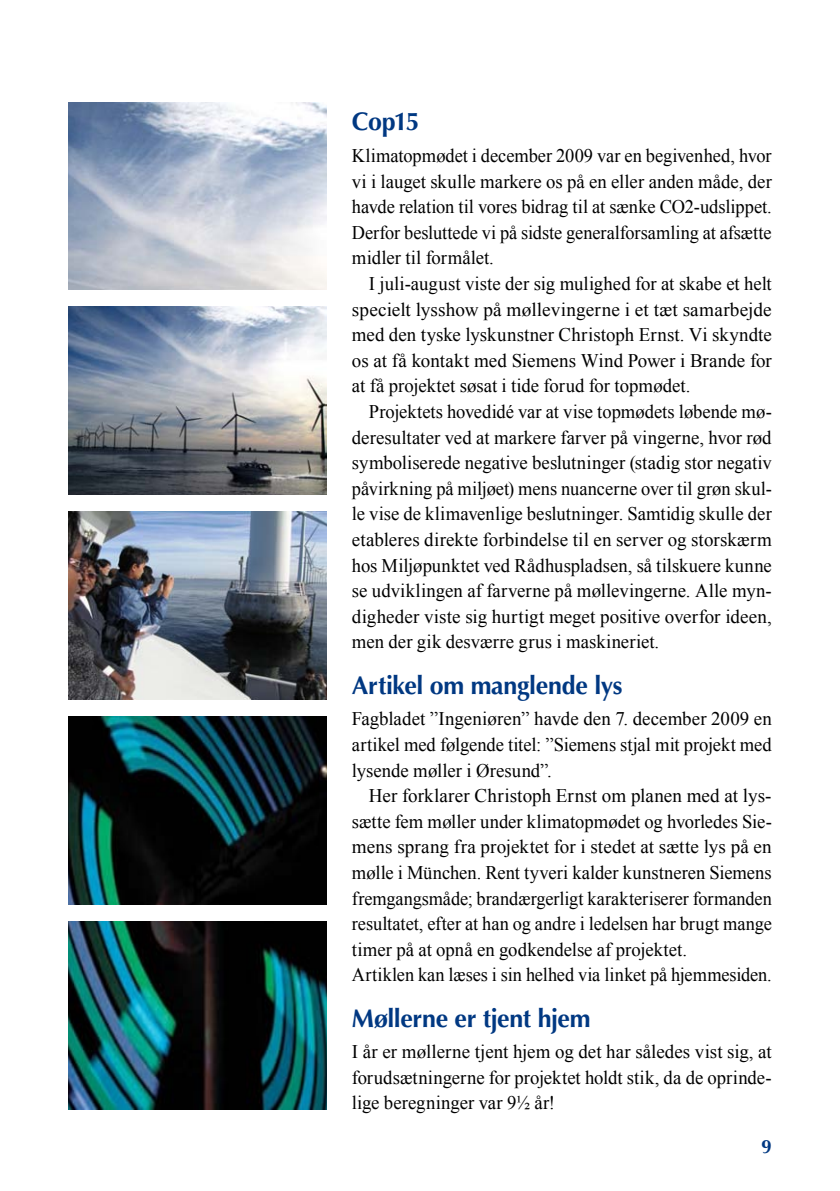
<style>
.page{position:relative;width:840px;height:1191px;background:#fff}
.page>*{position:absolute;margin:0;border:0;box-sizing:border-box;transform-origin:0 0}
.t1{font:700 25.6px "Optima";letter-spacing:-.015em;color:#003882}
.t2{font:19.2px/25.6px "Times New Roman";color:#000;text-align:justify}
.t3{font:19.2px/25.6px "Times New Roman";color:#000;scale:.96 1}
.t4{font:700 19.2px "Optima";color:#003882}
</style>
<div class="page">
<img style="left:68px;top:512px;width:258px;height:187px">
<img style="left:68px;top:307px;width:258px;height:188px">
<img style="left:68px;top:921px;width:258px;height:188px">
<img style="left:68px;top:716px;width:258px;height:188px">
<img style="left:68px;top:102px;width:258px;height:188px">
<h1 class="t1" style="left:351px;top:107px;width:69px">Cop15</h1>
<p class="t3" style="left:351px;top:142px;width:439px">Klimatopmødet i december 2009 var en begivenhed, hvor vi i lauget skulle markere os på en eller anden måde, der havde relation til vores bidrag til at sænke CO2-udslippet.<br>Derfor besluttede vi på sidste generalforsamling at afsætte midler til formålet.</p>
<p class="t2" style="left:351px;top:270px;width:421px;text-indent:17px">I juli-august viste der sig mulighed for at skabe et helt specielt lysshow på møllevingerne i et tæt samarbejde med den tyske lyskunstner Christoph Ernst. Vi skyndte os at få kontakt med Siemens Wind Power i Brande for at få projektet søsat i tide forud for topmødet.</p>
<p class="t2" style="left:351px;top:398px;width:421px;text-indent:17px">Projektets hovedidé var at vise topmødets løbende mø&shy;deresultater ved at markere farver på vingerne, hvor rød symboliserede negative beslutninger (stadig stor negativ påvirkning på miljøet) mens nuancerne over til grøn skul&shy;le vise de klimavenlige beslutninger. Samtidig skulle der etableres direkte forbindelse til en server og storskærm hos Miljøpunktet ved Rådhuspladsen, så tilskuere kunne se udviklingen af farverne på møllevingerne. Alle myn&shy;digheder viste sig hurtigt meget positive overfor ideen, men der gik desværre grus i maskineriet.</p>
<h1 class="t1" style="left:351px;top:670px;width:272px">Artikel om manglende lys</h1>
<p class="t2" style="left:351px;top:706px;width:421px">Fagbladet ”Ingeniøren” havde den 7. december 2009 en artikel med følgende titel: ”Siemens stjal mit projekt med lysende møller i Øresund”.</p>
<p class="t2" style="left:351px;top:782px;width:421px;text-align:left;text-indent:17px">Her forklarer Christoph Ernst om planen med at lys&shy;sætte fem møller under klimatopmødet og hvorledes Sie&shy;mens sprang fra projektet for i stedet at sætte lys på en mølle i München. Rent tyveri kalder kunstneren Siemens fremgangsmåde; brandærgerligt karakteriserer formanden resultatet, efter at han og andre i ledelsen har brugt mange timer på at opnå en godkendelse af projektet.<br>Artiklen kan læses i sin helhed via linket på hjemmesiden.</p>
<h1 class="t1" style="left:351px;top:1003px;width:240px">Møllerne er tjent hjem</h1>
<p class="t2" style="left:351px;top:1038px;width:421px">I år er møllerne tjent hjem og det har således vist sig, at forudsætningerne for projektet holdt stik, da de oprinde&shy;lige beregninger var 9½ år!</p>
<p class="t4" style="left:761px;top:1135px;width:12px">9</p>
</div>
